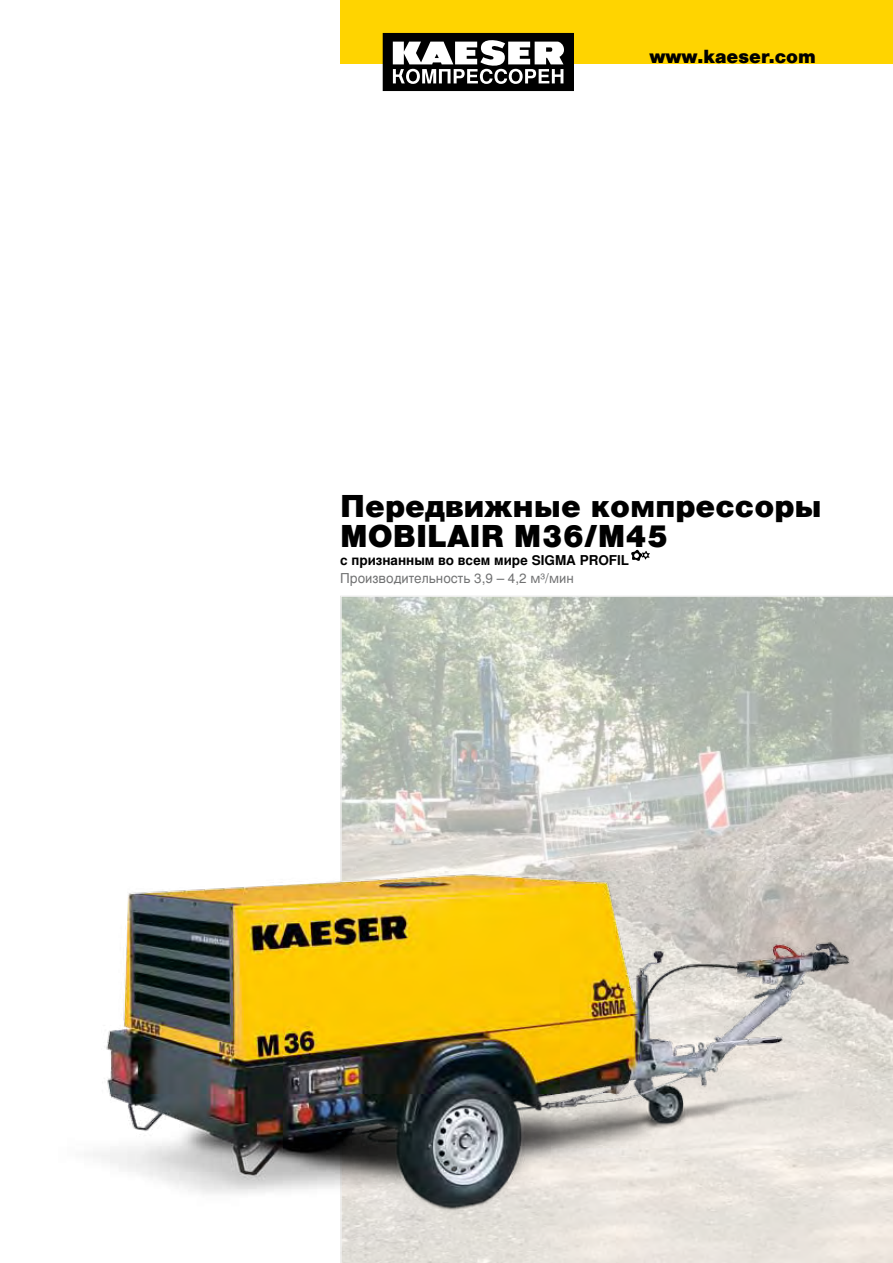
<style>
.page{position:relative;width:893px;height:1263px;background:#fff}
.page>*{position:absolute;margin:0;border:0;box-sizing:border-box;transform-origin:0 0}
.t1{font:900 30px/30px "Nimbus San L";color:#000}
.t2{font:900 18px "Nimbus San L";color:#000}
.t3{font:700 13.5px "Nimbus San L";color:#000}
.t4{font:13.5px "Nimbus San L";color:#707172}
</style>
<div class="page">
<div style="left:340px;top:0;width:553px;height:64px;background:#ffd400"></div>
<svg style="left:383px;top:33px;width:191px;height:58px;background:#5e5e5e"></svg>
<svg style="left:631px;top:550px;width:19px;height:11px"></svg>
<svg style="left:340px;top:596px;width:553px;height:222px;background:#c0c6bd"></svg>
<img style="left:93px;top:818px;width:800px;height:445px">
<p class="t2" style="left:649px;top:45px;width:168px">www.kaeser.com</p>
<p class="t1" style="left:340px;top:491px;width:483px">Передвижные компрессоры<br>MOBILAIR M36/M45</p>
<p class="t3" style="left:340px;top:552px;width:290px">с признанным во всем мире SIGMA PROFIL</p>
<p class="t4" style="left:340px;top:570px;width:235px">Производительность 3,9 – 4,2 м³/мин</p>
</div>
